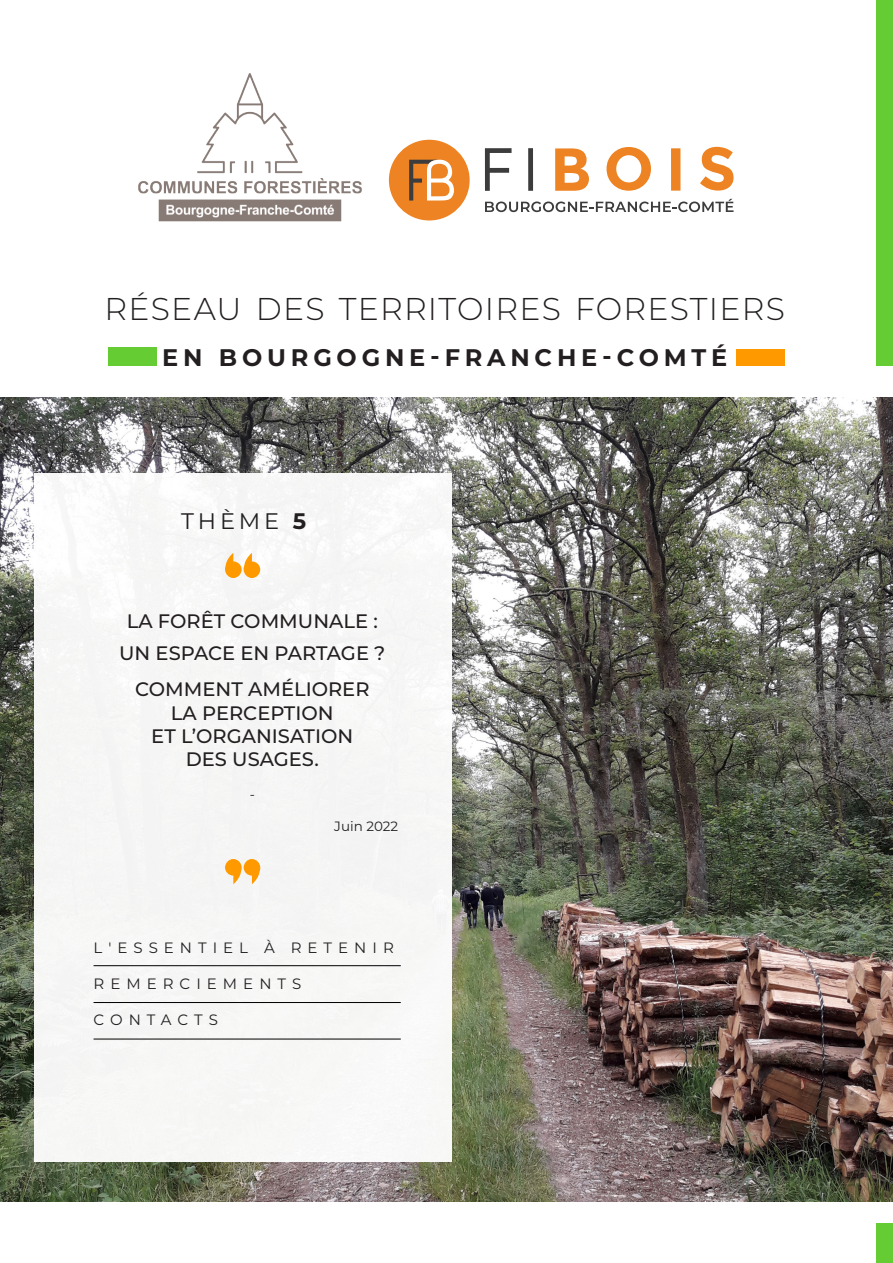
<style>
.page{position:relative;width:893px;height:1263px;background:#fff}
.page>*{position:absolute;margin:0;border:0;box-sizing:border-box;transform-origin:0 0}
.t1{font:105px "Big John";color:#f90}
.t2{font:300 31.5px "Montserrat";letter-spacing:.04em;color:#231f20}
.t3{font:700 24px "Montserrat";letter-spacing:.2em;color:#231f20}
.t4{font:22.5px "Montserrat";letter-spacing:.17em;color:#231f20}
.t5{font:500 19.5px "Montserrat";color:#231f20}
.t6{font:15px "Montserrat";letter-spacing:.4em;color:#231f20}
.t7{font:13.5px "Montserrat";color:#231f20}
.s1{font-weight:700}
</style>
<div class="page">
<img style="left:0;top:398px;width:893px;height:803px">
<div style="left:877px;top:0;width:16px;height:366px;background:#6c3"></div>
<div style="left:877px;top:1223px;width:16px;height:40px;background:#6c3"></div>
<div style="left:109px;top:348px;width:48px;height:18px;background:#6c3"></div>
<div style="left:737px;top:349px;width:48px;height:17px;background:#f90"></div>
<div style="left:34px;top:473px;width:418px;height:688px;background:#f6f7f6"></div>
<hr style="left:94px;top:1002px;width:307px;height:1px;background:#000">
<hr style="left:94px;top:965px;width:307px;height:1px;background:#000">
<hr style="left:94px;top:1039px;width:307px;height:1px;background:#000">
<svg style="left:485px;top:148px;width:27px;height:43px"></svg>
<div style="left:528px;top:148px;width:5px;height:43px;background:#3c3c3d"></div>
<svg style="left:555px;top:148px;width:34px;height:43px"></svg>
<svg style="left:607px;top:147px;width:44px;height:44px"></svg>
<div style="left:671px;top:148px;width:9px;height:43px;background:#ed8322"></div>
<svg style="left:700px;top:147px;width:34px;height:44px"></svg>
<div style="left:389px;top:140px;width:81px;height:80px;background:#ed8322;border-radius:50%"></div>
<svg style="left:409px;top:160px;width:45px;height:41px"></svg>
<svg style="left:485px;top:199px;width:248px;height:13px"></svg>
<img style="left:138px;top:73px;width:224px;height:149px">
<p class="t2" style="left:105px;top:288px;width:682px">RÉSEAU DES TERRITOIRES FORESTIERS</p>
<p class="t3" style="left:162px;top:340px;width:566px">EN BOURGOGNE-FRANCHE-COMTÉ</p>
<p class="t4" style="left:181px;top:506px;width:126px">THÈME <span class="s1">5</span></p>
<p class="t1" style="left:217px;top:546px;width:54px">“</p>
<p class="t5" style="left:127px;top:607px;width:252px">LA FORÊT COMMUNALE :</p>
<p class="t5" style="left:119px;top:639px;width:268px">UN ESPACE EN PARTAGE ?</p>
<p class="t5" style="left:135px;top:675px;width:236px">COMMENT AMÉLIORER</p>
<p class="t5" style="left:171px;top:699px;width:164px">LA PERCEPTION</p>
<p class="t5" style="left:151px;top:722px;width:204px">ET L’ORGANISATION</p>
<p class="t5" style="left:186px;top:746px;width:135px">DES USAGES.</p>
<p class="t7" style="left:250px;top:785px;width:7px">-</p>
<p class="t7" style="left:334px;top:817px;width:66px">Juin 2022</p>
<p class="t1" style="left:217px;top:852px;width:54px">”</p>
<p class="t6" style="left:94px;top:938px;width:302px">L'ESSENTIEL À RETENIR</p>
<p class="t6" style="left:94px;top:974px;width:209px">REMERCIEMENTS</p>
<p class="t6" style="left:94px;top:1010px;width:126px">CONTACTS</p>
</div>
